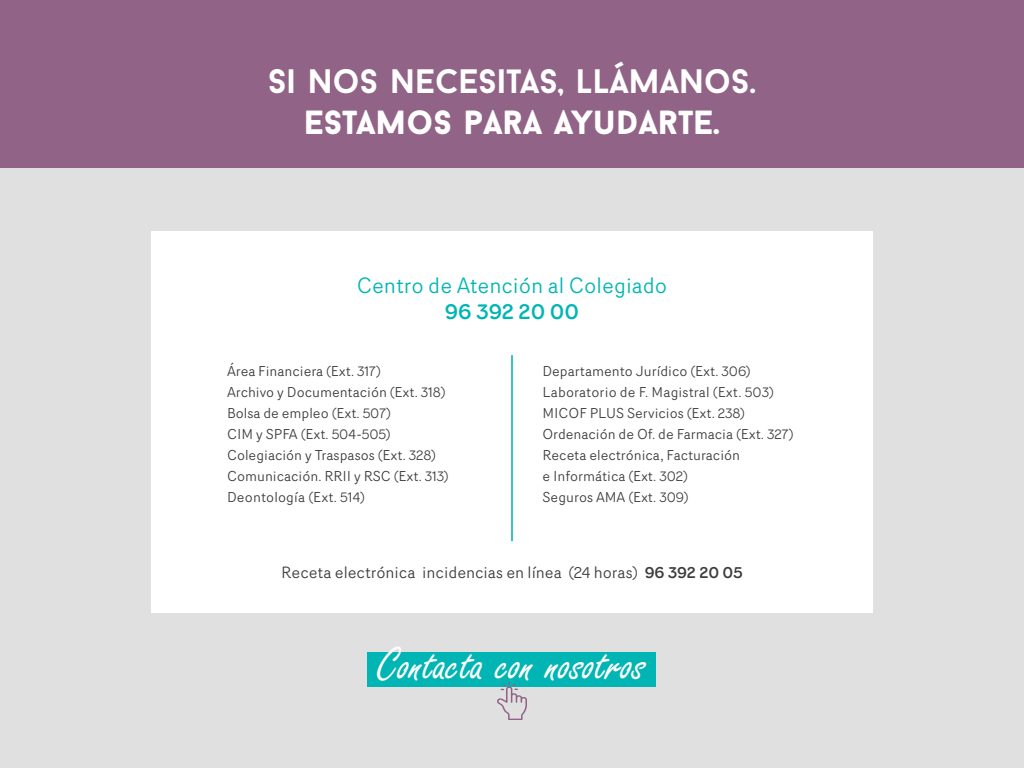
<style>
.page{position:relative;width:1024px;height:768px;background:#e0e0e0}
.page>*{position:absolute;margin:0;border:0;box-sizing:border-box;transform-origin:0 0}
.t1{font:50px "Freestyle Script";letter-spacing:-.005em;color:#fff}
.t2{font:700 33.9px "Baron Neue";color:#fff}
.t3{font:900 33.9px "Baron Neue";color:#fff}
.t4{font:21.6px "Router";color:#00b5b4}
.t5{font:500 21.6px "Router";color:#00b5b4}
.t6{font:16px "Router";color:#3b3c3b}
.t7{font:14px/21px "Router";color:#3b3c3b}
.s1{font-weight:500}
</style>
<div class="page">
<div style="left:0;top:0;width:1024px;height:168px;background:#916487"></div>
<div style="left:151px;top:231px;width:722px;height:382px;background:#fff"></div>
<hr style="left:511px;top:355px;width:2px;height:186px;background:#00b5b4">
<div style="left:368px;top:652px;width:288px;height:35px;background:#00b5b4"></div>
<svg style="left:497px;top:682px;width:30px;height:38px"></svg>
<h2 class="t2" style="left:268px;top:59px;width:489px">SI NOS NECESITAS, LLÁMANOS.</h2>
<h2 class="t3" style="left:304px;top:100px;width:417px">ESTAMOS PARA AYUDARTE.</h2>
<h3 class="t4" style="left:357px;top:270px;width:312px">Centro de Atención al Colegiado</h3>
<h3 class="t5" style="left:445px;top:295px;width:136px">96 392 20 00</h3>
<p class="t7" style="left:227px;top:360px;width:223px">Área Financiera (Ext. 317)<br>Archivo y Documentación (Ext. 318)<br>Bolsa de empleo (Ext. 507)<br>CIM y SPFA (Ext. 504-505)<br>Colegiación y Traspasos (Ext. 328)<br>Comunicación. RRII y RSC (Ext. 313)<br>Deontología (Ext. 514)</p>
<p class="t7" style="left:543px;top:360px;width:253px">Departamento Jurídico (Ext. 306)<br>Laboratorio de F. Magistral (Ext. 503)<br>MICOF PLUS Servicios (Ext. 238)<br>Ordenación de Of. de Farmacia (Ext. 327)<br>Receta electrónica, Facturación<br>e Informática (Ext. 302)<br>Seguros AMA (Ext. 309)</p>
<p class="t6" style="left:281px;top:561px;width:463px">Receta electrónica incidencias en línea (24 horas) <span class="s1">96 392 20 05</span></p>
<h1 class="t1" style="left:378px;top:637px;width:270px">Contacta con nosotros</h1>
</div>
